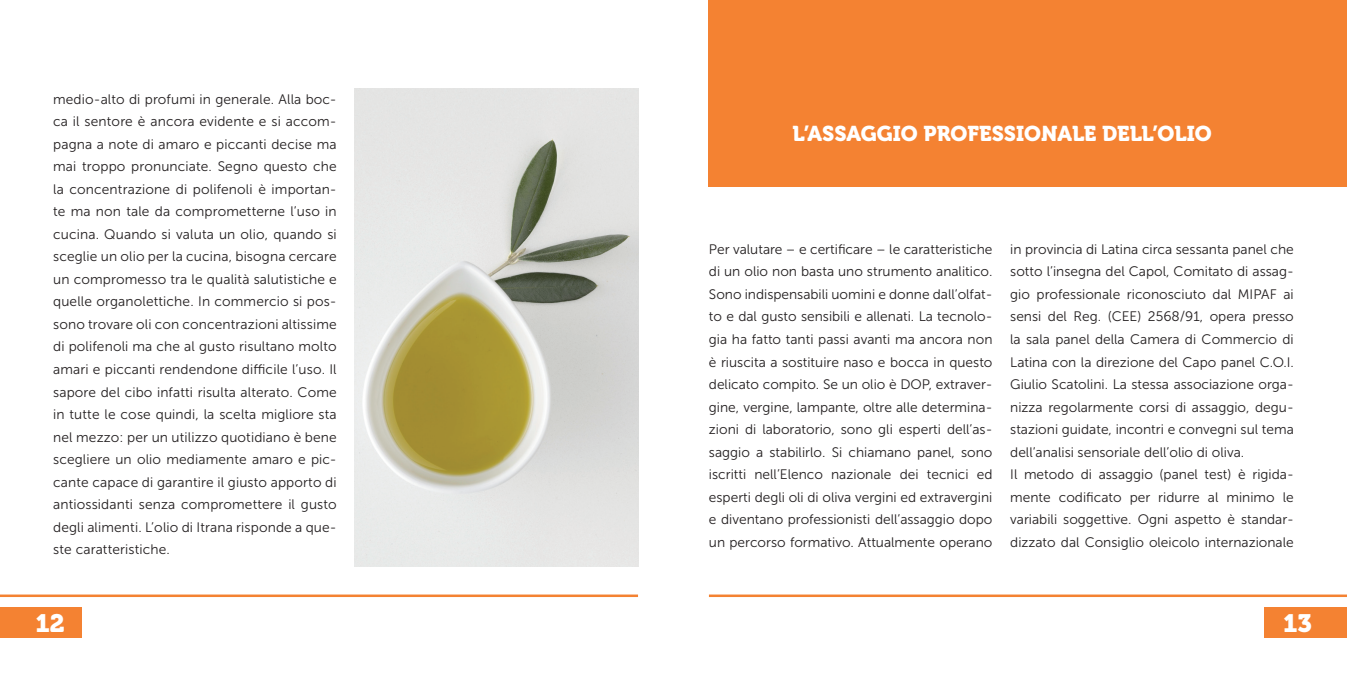
<style>
.page{position:relative;width:1347px;height:674px;background:#fff}
.page>*{position:absolute;margin:0;border:0;box-sizing:border-box;transform-origin:0 0}
.t1{font:25px "Museo 900";color:#fff}
.t2{font:21.25px "Museo 900";color:#fff}
.t3{font:13.75px/22.5px "Museo Sans 300";color:#231f20;text-align:justify}
</style>
<div class="page">
<div style="left:0;top:607px;width:82px;height:31px;background:#f48232"></div>
<div style="left:1264px;top:607px;width:82px;height:31px;background:#f48232"></div>
<hr style="left:0;top:594px;width:638px;height:2px;background:#f48232">
<hr style="left:709px;top:594px;width:637px;height:2px;background:#f48232">
<div style="left:709px;top:0;width:637px;height:186px;background:#f48232"></div>
<img style="left:354px;top:89px;width:284px;height:477px">
<p class="t3" style="left:53px;top:88px;width:285px">medio-alto di profumi in generale. Alla boc&shy;ca il sentore è ancora evidente e si accom&shy;pagna a note di amaro e piccanti decise ma mai troppo pronunciate. Segno questo che la concentrazione di polifenoli è importan&shy;te ma non tale da comprometterne l’uso in cucina. Quando si valuta un olio, quando si sceglie un olio per la cucina, bisogna cercare un compromesso tra le qualità salutistiche e quelle organolettiche. In commercio si pos&shy;sono trovare oli con concentrazioni altissime di polifenoli ma che al gusto risultano molto amari e piccanti rendendone difficile l’uso. Il sapore del cibo infatti risulta alterato. Come in tutte le cose quindi, la scelta migliore sta nel mezzo: per un utilizzo quotidiano è bene scegliere un olio mediamente amaro e pic&shy;cante capace di garantire il giusto apporto di antiossidanti senza compromettere il gusto degli alimenti. L’olio di Itrana risponde a que&shy;ste caratteristiche.</p>
<p class="t2" style="left:792px;top:122px;width:421px">L’ASSAGGIO PROFESSIONALE DELL’OLIO</p>
<p class="t3" style="left:709px;top:238px;width:285px">Per valutare – e certificare – le caratteristiche di un olio non basta uno strumento analitico.<br>Sono indispensabili uomini e donne dall’olfat&shy;to e dal gusto sensibili e allenati. La tecnolo&shy;gia ha fatto tanti passi avanti ma ancora non è riuscita a sostituire naso e bocca in questo delicato compito. Se un olio è DOP, extraver&shy;gine, vergine, lampante, oltre alle determina&shy;zioni di laboratorio, sono gli esperti dell’as&shy;saggio a stabilirlo. Si chiamano panel, sono iscritti nell’Elenco nazionale dei tecnici ed esperti degli oli di oliva vergini ed extravergini e diventano professionisti dell’assaggio dopo un percorso formativo. Attualmente operano</p>
<p class="t3" style="left:1010px;top:238px;width:285px">in provincia di Latina circa sessanta panel che sotto l’insegna del Capol, Comitato di assag&shy;gio professionale riconosciuto dal MIPAF ai sensi del Reg. (CEE) 2568/91, opera presso la sala panel della Camera di Commercio di Latina con la direzione del Capo panel C.O.I.<br>Giulio Scatolini. La stessa associazione orga&shy;nizza regolarmente corsi di assaggio, degu&shy;stazioni guidate, incontri e convegni sul tema dell’analisi sensoriale dell’olio di oliva.</p>
<p class="t3" style="left:1010px;top:463px;width:285px">Il metodo di assaggio (panel test) è rigida&shy;mente codificato per ridurre al minimo le variabili soggettive. Ogni aspetto è standar&shy;dizzato dal Consiglio oleicolo internazionale</p>
<h1 class="t1" style="left:35px;top:608px;width:31px">12</h1>
<h1 class="t1" style="left:1282px;top:608px;width:30px">13</h1>
</div>
